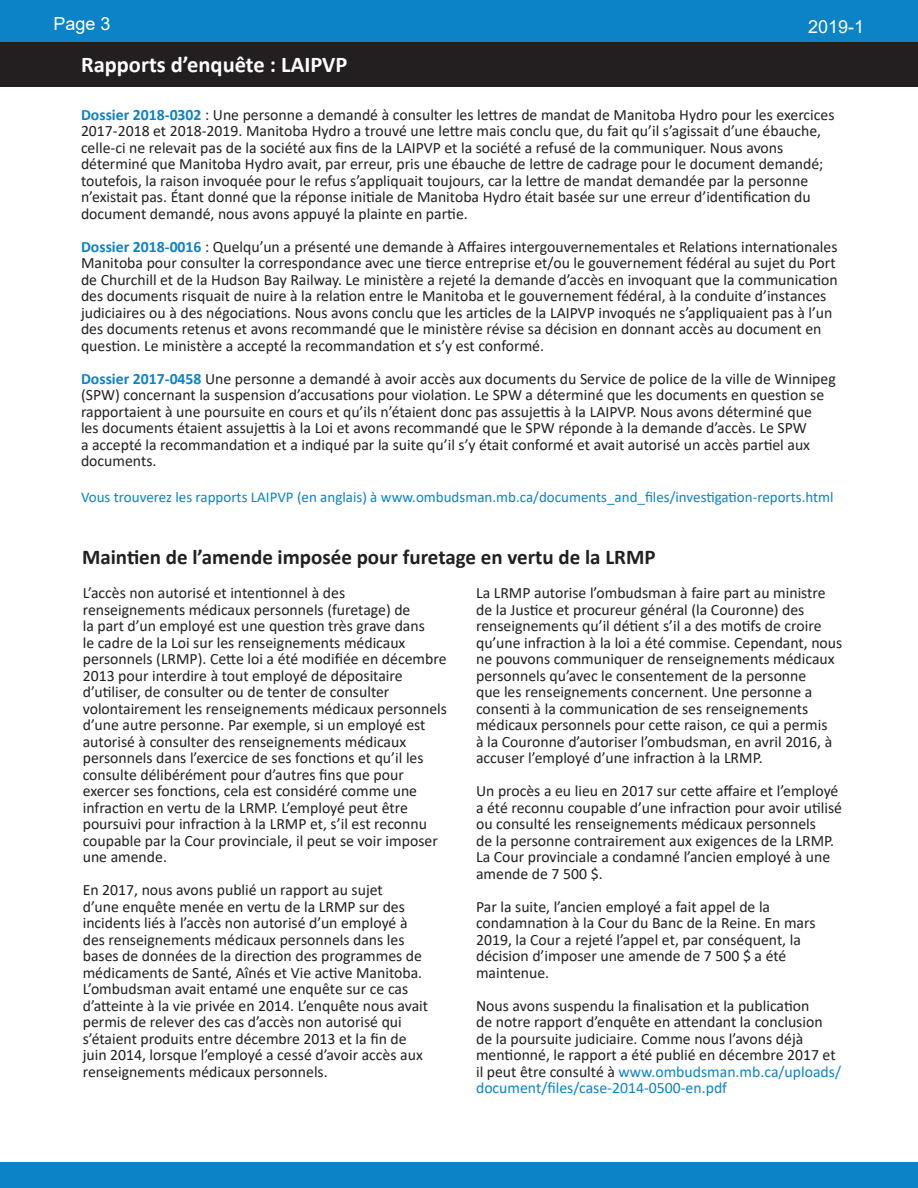
<style>
.page{position:relative;width:918px;height:1188px;background:#fff}
.page>*{position:absolute;margin:0;border:0;box-sizing:border-box;transform-origin:0 0}
.t1{font:700 22.5px "Calibri";color:#fff}
.t2{font:700 21px "Calibri";color:#231f20}
.t3{font:18px "Arial";color:#fff}
.t4{font:15.75px/16.5px "Calibri";color:#231f20}
.t5{font:15px "Calibri";color:#0c83c6}
.s1{font-weight:700;color:#0c83c6}
.s2{color:#0c83c6}
</style>
<div class="page">
<div style="left:0;top:40px;width:918px;height:47px;background:#231f20"></div>
<div style="left:0;top:0;width:918px;height:41px;background:#0c83c6"></div>
<div style="left:0;top:1163px;width:918px;height:25px;background:#0c83c6"></div>
<p class="t3" style="left:54px;top:11px;width:59px">Page 3</p>
<p class="t3" style="left:808px;top:14px;width:58px">2019-1</p>
<p class="t1" style="left:81px;top:48px;width:268px">Rapports d’enquête : LAIPVP</p>
<p class="t4" style="left:81px;top:106px;width:755px"><span class="s1">Dossier 2018-0302</span> : Une personne a demandé à consulter les lettres de mandat de Manitoba Hydro pour les exercices 2017-2018 et 2018-2019. Manitoba Hydro a trouvé une lettre mais conclu que, du fait qu’il s’agissait d’une ébauche, celle-ci ne relevait pas de la société aux fins de la LAIPVP et la société a refusé de la communiquer. Nous avons déterminé que Manitoba Hydro avait, par erreur, pris une ébauche de lettre de cadrage pour le document demandé; toutefois, la raison invoquée pour le refus s’appliquait toujours, car la lettre de mandat demandée par la personne n’existait pas. Étant donné que la réponse initiale de Manitoba Hydro était basée sur une erreur d’identification du document demandé, nous avons appuyé la plainte en partie.</p>
<p class="t4" style="left:81px;top:238px;width:758px"><span class="s1">Dossier 2018-0016</span> : Quelqu’un a présenté une demande à Affaires intergouvernementales et Relations internationales Manitoba pour consulter la correspondance avec une tierce entreprise et/ou le gouvernement fédéral au sujet du Port de Churchill et de la Hudson Bay Railway. Le ministère a rejeté la demande d’accès en invoquant que la communication des documents risquait de nuire à la relation entre le Manitoba et le gouvernement fédéral, à la conduite d’instances judiciaires ou à des négociations. Nous avons conclu que les articles de la LAIPVP invoqués ne s’appliquaient pas à l’un des documents retenus et avons recommandé que le ministère révise sa décision en donnant accès au document en question. Le ministère a accepté la recommandation et s’y est conformé.</p>
<p class="t4" style="left:81px;top:370px;width:756px"><span class="s1">Dossier 2017-0458</span> Une personne a demandé à avoir accès aux documents du Service de police de la ville de Winnipeg (SPW) concernant la suspension d’accusations pour violation. Le SPW a déterminé que les documents en question se rapportaient à une poursuite en cours et qu’ils n’étaient donc pas assujettis à la LAIPVP. Nous avons déterminé que<br>les documents étaient assujettis à la Loi et avons recommandé que le SPW réponde à la demande d’accès. Le SPW<br>a accepté la recommandation et a indiqué par la suite qu’il s’y était conformé et avait autorisé un accès partiel aux documents.</p>
<p class="t5" style="left:81px;top:487px;width:754px">Vous trouverez les rapports LAIPVP (en anglais) à www.ombudsman.mb.ca/documents_and_files/investigation-reports.html</p>
<p class="t2" style="left:82px;top:542px;width:575px">Maintien de l’amende imposée pour furetage en vertu de la LRMP</p>
<p class="t4" style="left:83px;top:584px;width:366px">L’accès non autorisé et intentionnel à des renseignements médicaux personnels (furetage) de<br>la part d’un employé est une question très grave dans<br>le cadre de la Loi sur les renseignements médicaux personnels (LRMP). Cette loi a été modifiée en décembre 2013 pour interdire à tout employé de dépositaire d’utiliser, de consulter ou de tenter de consulter volontairement les renseignements médicaux personnels d’une autre personne. Par exemple, si un employé est autorisé à consulter des renseignements médicaux personnels dans l’exercice de ses fonctions et qu’il les consulte délibérément pour d’autres fins que pour exercer ses fonctions, cela est considéré comme une infraction en vertu de la LRMP. L’employé peut être poursuivi pour infraction à la LRMP et, s’il est reconnu coupable par la Cour provinciale, il peut se voir imposer une amende.</p>
<p class="t4" style="left:83px;top:881px;width:347px">En 2017, nous avons publié un rapport au sujet<br>d’une enquête menée en vertu de la LRMP sur des incidents liés à l’accès non autorisé d’un employé à des renseignements médicaux personnels dans les bases de données de la direction des programmes de médicaments de Santé, Aînés et Vie active Manitoba.<br>L’ombudsman avait entamé une enquête sur ce cas d’atteinte à la vie privée en 2014. L’enquête nous avait permis de relever des cas d’accès non autorisé qui s’étaient produits entre décembre 2013 et la fin de juin 2014, lorsque l’employé a cessé d’avoir accès aux renseignements médicaux personnels.</p>
<p class="t4" style="left:476px;top:584px;width:368px">La LRMP autorise l’ombudsman à faire part au ministre de la Justice et procureur général (la Couronne) des renseignements qu’il détient s’il a des motifs de croire qu’une infraction à la loi a été commise. Cependant, nous ne pouvons communiquer de renseignements médicaux personnels qu’avec le consentement de la personne<br>que les renseignements concernent. Une personne a consenti à la communication de ses renseignements médicaux personnels pour cette raison, ce qui a permis<br>à la Couronne d’autoriser l’ombudsman, en avril 2016, à accuser l’employé d’une infraction à la LRMP.</p>
<p class="t4" style="left:476px;top:782px;width:367px">Un procès a eu lieu en 2017 sur cette affaire et l’employé a été reconnu coupable d’une infraction pour avoir utilisé ou consulté les renseignements médicaux personnels<br>de la personne contrairement aux exigences de la LRMP.<br>La Cour provinciale a condamné l’ancien employé à une amende de 7 500 $.</p>
<p class="t4" style="left:476px;top:898px;width:341px">Par la suite, l’ancien employé a fait appel de la condamnation à la Cour du Banc de la Reine. En mars 2019, la Cour a rejeté l’appel et, par conséquent, la décision d’imposer une amende de 7 500 $ a été maintenue.</p>
<p class="t4" style="left:476px;top:997px;width:367px">Nous avons suspendu la finalisation et la publication<br>de notre rapport d’enquête en attendant la conclusion de la poursuite judiciaire. Comme nous l’avons déjà mentionné, le rapport a été publié en décembre 2017 et il peut être consulté à <span class="s2">www.ombudsman.mb.ca/uploads/ document/files/case-2014-0500-en.pdf</span></p>
</div>
